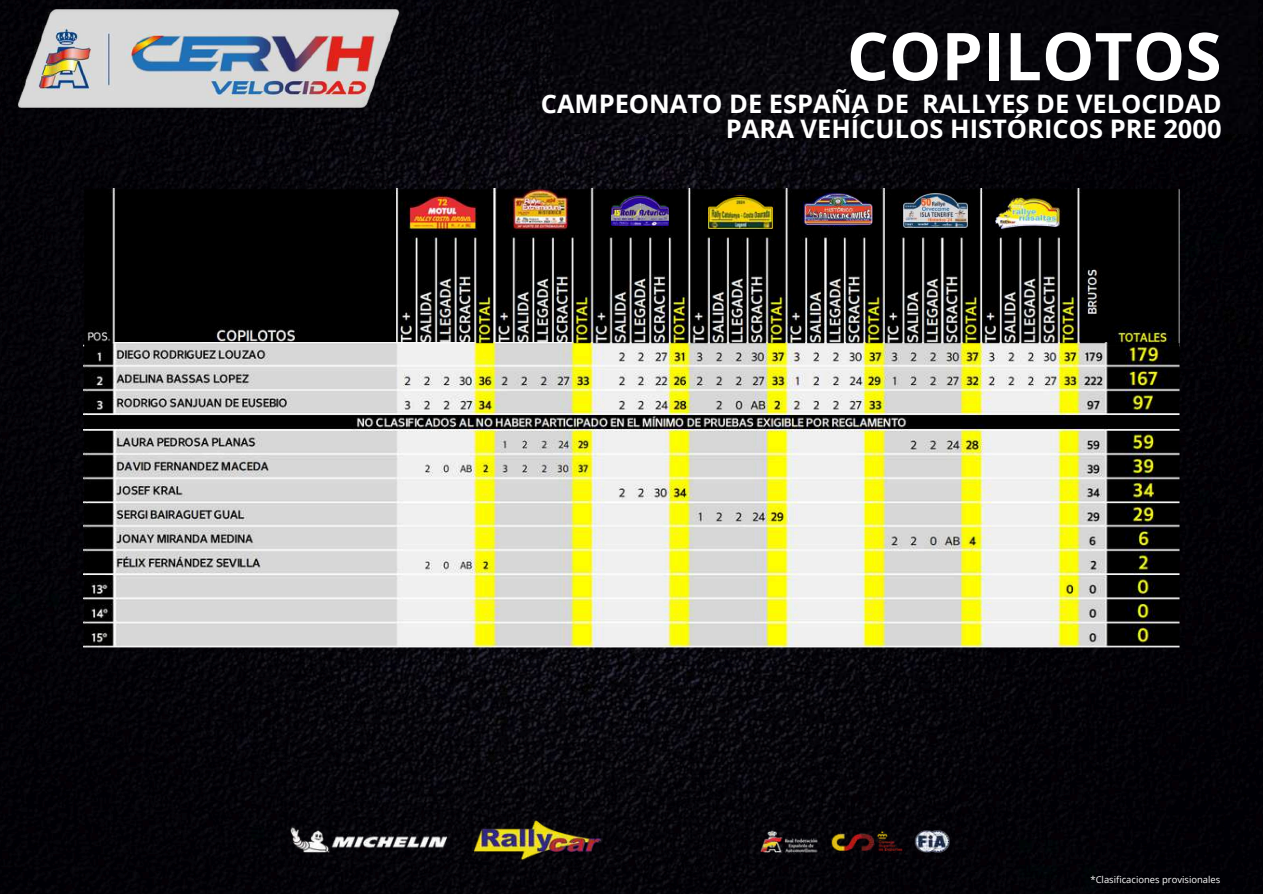
<style>
.page{position:relative;width:1263px;height:894px;background:#fff}
.page>*{position:absolute;margin:0;border:0;box-sizing:border-box;transform-origin:0 0}
.t1{font:700 66px "Open Sans";color:#fff}
.t2{font:700 25.5px/24.8px "Open Sans";color:#fff;text-align:right}
.t3{font:9.45px "Open Sans";color:#fff}
</style>
<div class="page">
<img style="left:0;top:0;width:1263px;height:893px">
<img style="left:278px;top:804px;width:707px;height:75px">
<img style="left:555px;top:0;width:703px;height:133px">
<img style="left:10px;top:10px;width:395px;height:98px">
<img style="left:83px;top:188px;width:1097px;height:154px">
<img style="left:83px;top:342px;width:1097px;height:305px">
<img style="left:611px;top:196px;width:57px;height:29px">
<svg style="left:704px;top:196px;width:69px;height:39px"></svg>
<img style="left:709px;top:197px;width:64px;height:31px">
<img style="left:805px;top:193px;width:67px;height:32px">
<img style="left:904px;top:194px;width:64px;height:33px">
<img style="left:996px;top:198px;width:63px;height:30px">
<h1 class="t1" style="left:847px;top:10px;width:376px">COPILOTOS</h1>
<p class="t2" style="left:541px;top:91px;width:682px">CAMPEONATO DE ESPAÑA DE RALLYES DE VELOCIDAD<br>PARA VEHÍCULOS HISTÓRICOS PRE 2000</p>
<p class="t3" style="left:1090px;top:873px;width:131px">*Clasificaciones provisionales</p>
</div>
